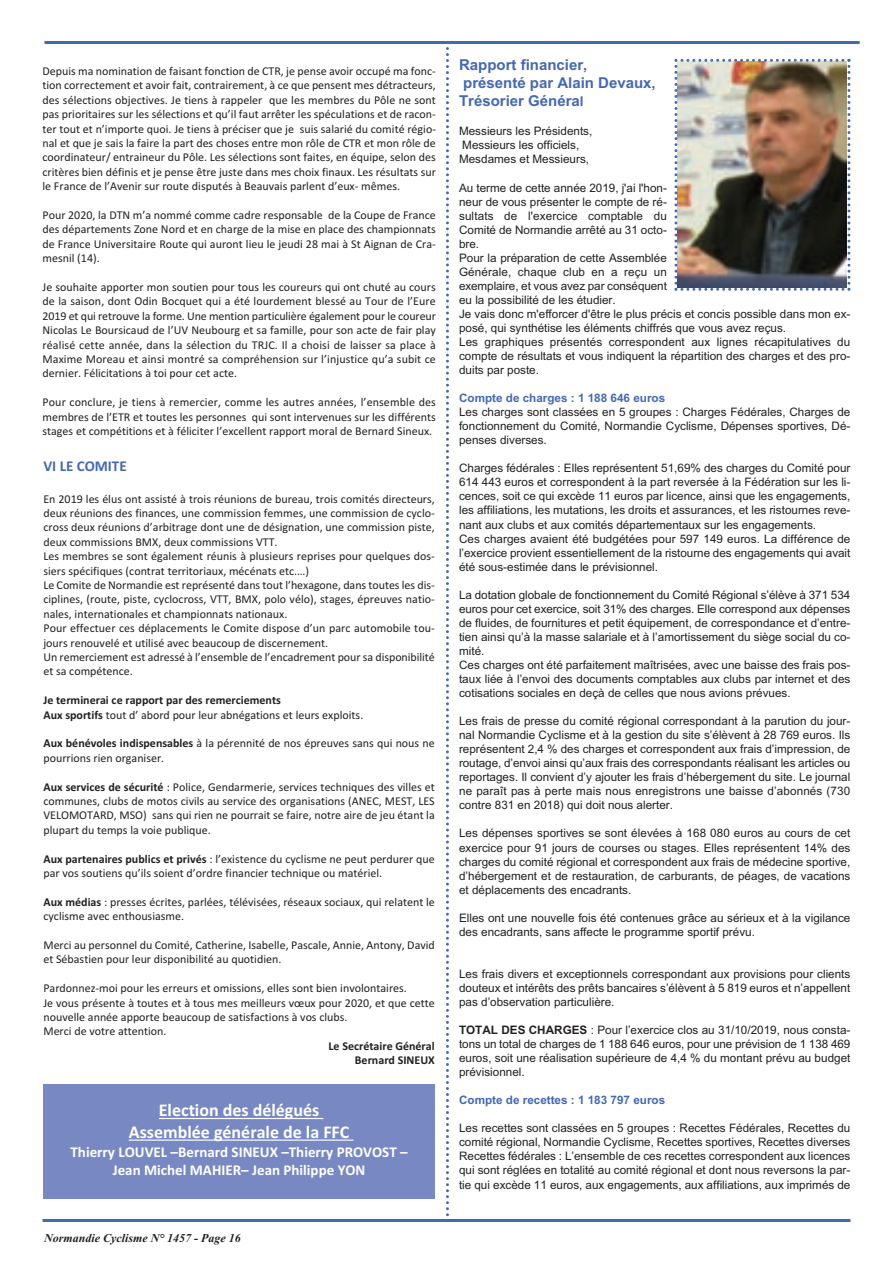
<style>
.page{position:relative;width:893px;height:1263px;background:#fff}
.page>*{position:absolute;margin:0;border:0;box-sizing:border-box;transform-origin:0 0}
.t1{font:700 18px/21.6px "Calibri";color:#fff;text-align:center}
.t2{font:700 15px/18px "Calibri";color:#fff;text-align:center}
.t3{font:700 15px/18px "Arial";color:#4568b2}
.t4{font:700 15px "Calibri";color:#4568b2}
.t5{font:12px/14.4px "Calibri";color:#231f20}
.t6{font:700 12px/14.4px "Calibri";color:#231f20}
.t7{font:italic 700 12px "Times New Roman";color:#231f20}
.t8{font:11.7px/14.1px "Arial";color:#231f20;text-align:justify}
.t9{font:700 11.7px "Arial";color:#4568b2}
.s1{font-weight:400}
.s2{font-weight:700}
.s3{font-size:13.5px}
</style>
<div class="page">
<svg style="left:446px;top:47px;width:3px;height:1170px"></svg>
<img style="left:674px;top:59px;width:176px;height:232px">
<hr style="left:43px;top:1219px;width:807px;height:3px;background:#4568b2">
<div style="left:43px;top:1085px;width:392px;height:114px;background:#7888c3"></div>
<hr style="left:159px;top:1118px;width:164px;height:1px;background:#fff">
<hr style="left:129px;top:1139px;width:224px;height:2px;background:#fff">
<hr style="left:44px;top:41px;width:816px;height:3px;background:#4568b2">
<p class="t5" style="left:43px;top:65px;width:395px;text-align:justify">Depuis ma nomination de faisant fonction de CTR, je pense avoir occupé ma fonc&shy;tion correctement et avoir fait, contrairement, à ce que pensent mes détracteurs, des sélections objectives. Je tiens à rappeler que les membres du Pôle ne sont pas prioritaires sur les sélections et qu’il faut arrêter les spéculations et de racon&shy;ter tout et n’importe quoi. Je tiens à préciser que je suis salarié du comité régio&shy;nal et que je sais la faire la part des choses entre mon rôle de CTR et mon rôle de coordinateur/ entraineur du Pôle. Les sélections sont faites, en équipe, selon des critères bien définis et je pense être juste dans mes choix finaux. Les résultats sur le France de l’Avenir sur route disputés à Beauvais parlent d’eux- mêmes.</p>
<p class="t5" style="left:43px;top:209px;width:395px;text-align:justify">Pour 2020, la DTN m’a nommé comme cadre responsable de la Coupe de France des départements Zone Nord et en charge de la mise en place des championnats de France Universitaire Route qui auront lieu le jeudi 28 mai à St Aignan de Cra&shy;mesnil (14).</p>
<p class="t5" style="left:43px;top:281px;width:395px;text-align:justify">Je souhaite apporter mon soutien pour tous les coureurs qui ont chuté au cours de la saison, dont Odin Bocquet qui a été lourdement blessé au Tour de l’Eure 2019 et qui retrouve la forme. Une mention particulière également pour le coureur Nicolas Le Boursicaud de l’UV Neubourg et sa famille, pour son acte de fair play réalisé cette année, dans la sélection du TRJC. Il a choisi de laisser sa place à Maxime Moreau et ainsi montré sa compréhension sur l’injustice qu’a subit ce dernier. Félicitations à toi pour cet acte.</p>
<p class="t5" style="left:43px;top:396px;width:395px;text-align:justify">Pour conclure, je tiens à remercier, comme les autres années, l’ensemble des membres de l’ETR et toutes les personnes qui sont intervenues sur les différents stages et compétitions et à féliciter l’excellent rapport moral de Bernard Sineux.</p>
<p class="t4" style="left:43px;top:460px;width:85px">VI LE COMITE</p>
<p class="t5" style="left:43px;top:492px;width:393px">En 2019 les élus ont assisté à trois réunions de bureau, trois comités directeurs, deux réunions des finances, une commission femmes, une commission de cyclo&shy;cross deux réunions d’arbitrage dont une de désignation, une commission piste, deux commissions BMX, deux commissions VTT.<br>Les membres se sont également réunis à plusieurs reprises pour quelques dos&shy;siers spécifiques (contrat territoriaux, mécénats etc.…)<br>Le Comite de Normandie est représenté dans tout l’hexagone, dans toutes les dis&shy;ciplines, (route, piste, cyclocross, VTT, BMX, polo vélo), stages, épreuves natio&shy;nales, internationales et championnats nationaux.<br>Pour effectuer ces déplacements le Comite dispose d’un parc automobile tou&shy;jours renouvelé et utilisé avec beaucoup de discernement.<br>Un remerciement est adressé à l’ensemble de l’encadrement pour sa disponibilité et sa compétence.</p>
<p class="t6" style="left:43px;top:694px;width:321px">Je terminerai ce rapport par des remerciements<br>Aux sportifs <span class="s1">tout d’ abord pour leur abnégations et leurs exploits.</span></p>
<p class="t5" style="left:43px;top:737px;width:393px"><span class="s2">Aux bénévoles indispensables</span> à la pérennité de nos épreuves sans qui nous ne pourrions rien organiser.</p>
<p class="t5" style="left:43px;top:780px;width:393px;text-align:justify"><span class="s2">Aux services de sécurité</span> : Police, Gendarmerie, services techniques des villes et communes, clubs de motos civils au service des organisations (ANEC, MEST, LES VELOMOTARD, MSO) sans qui rien ne pourrait se faire, notre aire de jeu étant la plupart du temps la voie publique.</p>
<p class="t5" style="left:43px;top:852px;width:393px"><span class="s2">Aux partenaires publics et privés</span> : l’existence du cyclisme ne peut perdurer que par vos soutiens qu’ils soient d’ordre financier technique ou matériel.</p>
<p class="t5" style="left:43px;top:896px;width:393px"><span class="s2">Aux médias</span> : presses écrites, parlées, télévisées, réseaux sociaux, qui relatent le cyclisme avec enthousiasme.</p>
<p class="t5" style="left:43px;top:939px;width:393px">Merci au personnel du Comité, Catherine, Isabelle, Pascale, Annie, Antony, David et Sébastien pour leur disponibilité au quotidien.</p>
<p class="t5" style="left:43px;top:982px;width:393px">Pardonnez-moi pour les erreurs et omissions, elles sont bien involontaires.<br>Je vous présente à toutes et à tous mes meilleurs vœux pour 2020, et que cette nouvelle année apporte beaucoup de satisfactions à vos clubs.<br>Merci de votre attention.</p>
<p class="t6" style="left:329px;top:1040px;width:108px;text-align:right">Le Secrétaire Général<br>Bernard SINEUX</p>
<h1 class="t1" style="left:129px;top:1101px;width:222px">Election des délégués<br>Assemblée générale de la FFC</h1>
<p class="t2" style="left:71px;top:1144px;width:339px">Thierry LOUVEL –Bernard SINEUX –Thierry PROVOST –<br>Jean Michel MAHIER– Jean Philippe YON</p>
<p class="t7" style="left:44px;top:1234px;width:198px">Normandie Cyclisme N° 1457 - Page 16</p>
<p class="t3" style="left:459px;top:57px;width:198px">Rapport financier,<br>présenté par Alain Devaux,<br>Trésorier Généra<span class="s3">l</span></p>
<p class="t8" style="left:459px;top:125px;width:135px;text-align:left">Messieurs les Présidents,<br>Messieurs les officiels,<br>Mesdames et Messieurs,</p>
<p class="t8" style="left:459px;top:182px;width:393px;text-align:left">Au terme de cette année 2019, j'ai l'hon-<br>neur de vous présenter le compte de ré-<br>sultats de l'exercice comptable du<br>Comité de Normandie arrêté au 31 octo-<br>bre.<br>Pour la préparation de cette Assemblée<br>Générale, chaque club en a reçu un<br>exemplaire, et vous avez par conséquent<br>eu la possibilité de les étudier.<br>Je vais donc m'efforcer d'être le plus précis et concis possible dans mon ex&shy;posé, qui synthétise les éléments chiffrés que vous avez reçus.<br>Les graphiques présentés correspondent aux lignes récapitulatives du compte de résultats et vous indiquent la répartition des charges et des pro&shy;duits par poste.</p>
<p class="t9" style="left:459px;top:394px;width:208px">Compte de charges : 1 188 646 euros</p>
<p class="t8" style="left:459px;top:406px;width:393px">Les charges sont classées en 5 groupes : Charges Fédérales, Charges de fonctionnement du Comité, Normandie Cyclisme, Dépenses sportives, Dé&shy;penses diverses.</p>
<p class="t8" style="left:459px;top:462px;width:393px;text-align:left">Charges fédérales : Elles représentent 51,69% des charges du Comité pour 614 443 euros et correspondent à la part reversée à la Fédération sur les li&shy;cences, soit ce qui excède 11 euros par licence, ainsi que les engagements, les affiliations, les mutations, les droits et assurances, et les ristournes reve&shy;nant aux clubs et aux comités départementaux sur les engagements.<br>Ces charges avaient été budgétées pour 597 149 euros. La différence de l’exercice provient essentiellement de la ristourne des engagements qui avait été sous-estimée dans le prévisionnel.</p>
<p class="t8" style="left:459px;top:589px;width:393px;text-align:left">La dotation globale de fonctionnement du Comité Régional s’élève à 371 534 euros pour cet exercice, soit 31% des charges. Elle correspond aux dépenses de fluides, de fournitures et petit équipement, de correspondance et d’entre&shy;tien ainsi qu’à la masse salariale et à l’amortissement du siège social du co&shy;mité.<br>Ces charges ont été parfaitement maîtrisées, avec une baisse des frais pos&shy;taux liée à l’envoi des documents comptables aux clubs par internet et des cotisations sociales en deçà de celles que nous avions prévues.</p>
<p class="t8" style="left:459px;top:715px;width:393px">Les frais de presse du comité régional correspondant à la parution du jour&shy;nal Normandie Cyclisme et à la gestion du site s’élèvent à 28 769 euros. Ils représentent 2,4 % des charges et correspondent aux frais d’impression, de routage, d’envoi ainsi qu’aux frais des correspondants réalisant les articles ou reportages. Il convient d’y ajouter les frais d’hébergement du site. Le journal ne paraît pas à perte mais nous enregistrons une baisse d’abonnés (730 contre 831 en 2018) qui doit nous alerter.</p>
<p class="t8" style="left:459px;top:827px;width:393px">Les dépenses sportives se sont élevées à 168 080 euros au cours de cet exercice pour 91 jours de courses ou stages. Elles représentent 14% des charges du comité régional et correspondent aux frais de médecine sportive, d’hébergement et de restauration, de carburants, de péages, de vacations et déplacements des encadrants.</p>
<p class="t8" style="left:459px;top:912px;width:393px">Elles ont une nouvelle fois été contenues grâce au sérieux et à la vigilance des encadrants, sans affecte le programme sportif prévu.</p>
<p class="t8" style="left:459px;top:968px;width:393px">Les frais divers et exceptionnels correspondant aux provisions pour clients douteux et intérêts des prêts bancaires s’élèvent à 5 819 euros et n’appellent pas d’observation particulière.</p>
<p class="t8" style="left:459px;top:1024px;width:393px"><span class="s2">TOTAL DES CHARGES</span> : Pour l’exercice clos au 31/10/2019, nous consta&shy;tons un total de charges de 1 188 646 euros, pour une prévision de 1 138 469 euros, soit une réalisation supérieure de 4,4 % du montant prévu au budget prévisionnel.</p>
<p class="t9" style="left:459px;top:1096px;width:208px">Compte de recettes : 1 183 797 euros</p>
<p class="t8" style="left:459px;top:1122px;width:393px">Les recettes sont classées en 5 groupes : Recettes Fédérales, Recettes du comité régional, Normandie Cyclisme, Recettes sportives, Recettes diverses Recettes fédérales : L’ensemble de ces recettes correspondent aux licences qui sont réglées en totalité au comité régional et dont nous reversons la par&shy;tie qui excède 11 euros, aux engagements, aux affiliations, aux imprimés de</p>
</div>
